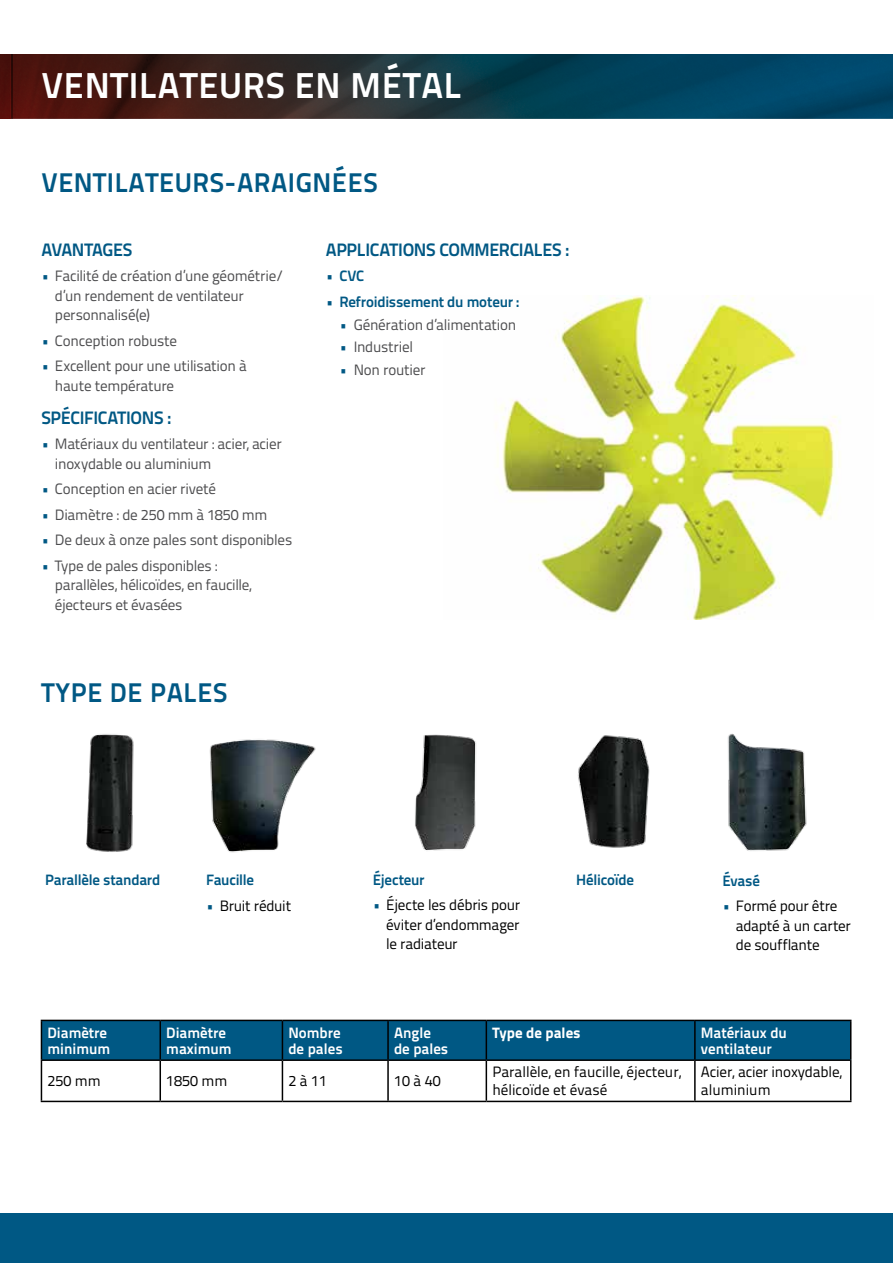
<style>
.page{position:relative;width:893px;height:1263px;background:#fff}
.page>*{position:absolute;margin:0;border:0;box-sizing:border-box;transform-origin:0 0}
.t1{font:700 36px "Titillium Text 22 L";letter-spacing:.02em;color:#fff}
.t2{font:700 27px "Titillium Text 22 L";letter-spacing:.02em;color:#005884}
.t3{font:700 18px "Titillium Text 22 L";letter-spacing:-.02em;color:#005884}
.t4{font:15px/19.5px "Titillium Text 22 L";letter-spacing:-.015em;color:#4d4d4f}
.t5{font:15px/19.5px "Titillium Text 22 L";letter-spacing:-.01em;color:#000}
.t6{font:700 15px/16.5px "Titillium Text 22 L";color:#fff}
.t7{font:700 15px "Titillium Text 22 L";letter-spacing:-.015em;color:#005884}
.t8{font:800 15px "Titillium Text 22 L";color:#fff}
.s1{color:#005884}
.s2{font-weight:400}
</style>
<div class="page">
<img style="left:497px;top:295px;width:343px;height:325px">
<img style="left:13px;top:54px;width:880px;height:65px">
<div style="left:0;top:1213px;width:893px;height:50px;background:#005884"></div>
<img style="left:0;top:54px;width:13px;height:65px">
<img style="left:86px;top:734px;width:48px;height:118px">
<img style="left:209px;top:739px;width:107px;height:114px">
<img style="left:415px;top:734px;width:61px;height:117px">
<img style="left:578px;top:735px;width:72px;height:113px">
<img style="left:728px;top:733px;width:79px;height:118px">
<div style="left:42px;top:1021px;width:808px;height:38px;background:#005884"></div>
<hr style="left:41px;top:1020px;width:119px;height:1px;background:#000">
<hr style="left:41px;top:1021px;width:1px;height:38px;background:#000">
<hr style="left:160px;top:1020px;width:122px;height:1px;background:#000">
<hr style="left:160px;top:1021px;width:1px;height:38px;background:#000">
<hr style="left:282px;top:1020px;width:106px;height:1px;background:#000">
<hr style="left:282px;top:1021px;width:1px;height:38px;background:#000">
<hr style="left:388px;top:1020px;width:98px;height:1px;background:#000">
<hr style="left:387px;top:1021px;width:2px;height:38px;background:#000">
<hr style="left:486px;top:1020px;width:209px;height:1px;background:#000">
<hr style="left:486px;top:1021px;width:1px;height:38px;background:#000">
<hr style="left:695px;top:1020px;width:156px;height:1px;background:#000">
<hr style="left:694px;top:1021px;width:2px;height:38px;background:#000">
<hr style="left:850px;top:1021px;width:1px;height:38px;background:#000">
<hr style="left:41px;top:1059px;width:119px;height:2px;background:#000">
<hr style="left:41px;top:1061px;width:1px;height:40px;background:#000">
<hr style="left:160px;top:1059px;width:122px;height:2px;background:#000">
<hr style="left:160px;top:1061px;width:1px;height:40px;background:#000">
<hr style="left:282px;top:1059px;width:106px;height:2px;background:#000">
<hr style="left:282px;top:1061px;width:1px;height:40px;background:#000">
<hr style="left:388px;top:1059px;width:98px;height:2px;background:#000">
<hr style="left:387px;top:1061px;width:2px;height:40px;background:#000">
<hr style="left:486px;top:1059px;width:209px;height:2px;background:#000">
<hr style="left:486px;top:1061px;width:1px;height:40px;background:#000">
<hr style="left:695px;top:1059px;width:156px;height:2px;background:#000">
<hr style="left:694px;top:1061px;width:2px;height:40px;background:#000">
<hr style="left:850px;top:1061px;width:1px;height:40px;background:#000">
<hr style="left:41px;top:1101px;width:119px;height:1px;background:#000">
<hr style="left:160px;top:1101px;width:122px;height:1px;background:#000">
<hr style="left:282px;top:1101px;width:106px;height:1px;background:#000">
<hr style="left:388px;top:1101px;width:98px;height:1px;background:#000">
<hr style="left:486px;top:1101px;width:209px;height:1px;background:#000">
<hr style="left:695px;top:1101px;width:156px;height:1px;background:#000">
<h1 class="t1" style="left:41px;top:58px;width:422px">VENTILATEURS EN MÉTAL</h1>
<h2 class="t2" style="left:41px;top:162px;width:338px">VENTILATEURS-ARAIGNÉES</h2>
<p class="t3" style="left:41px;top:236px;width:92px">AVANTAGES</p>
<p class="t4" style="left:55px;top:266px;width:230px;text-indent:-14px"><span class="s1">•</span> Facilité de création d’une géométrie/ d’un rendement de ventilateur personnalisé(e)</p>
<p class="t4" style="left:41px;top:330px;width:137px"><span class="s1">•</span> Conception robuste</p>
<p class="t4" style="left:55px;top:356px;width:194px;text-indent:-13px"><span class="s1">•</span> Excellent pour une utilisation à haute température</p>
<p class="t3" style="left:41px;top:404px;width:131px">SPÉCIFICATIONS :</p>
<p class="t4" style="left:55px;top:434px;width:228px;text-indent:-13px"><span class="s1">•</span> Matériaux du ventilateur : acier, acier inoxydable ou aluminium</p>
<p class="t4" style="left:41px;top:479px;width:176px"><span class="s1">•</span> Conception en acier riveté</p>
<p class="t4" style="left:41px;top:504px;width:228px"><span class="s1">•</span> Diamètre : de 250 mm à 1850 mm</p>
<p class="t4" style="left:41px;top:530px;width:252px"><span class="s1">•</span> De deux à onze pales sont disponibles</p>
<p class="t4" style="left:55px;top:555px;width:198px;text-indent:-13px"><span class="s1">•</span> Type de pales disponibles : parallèles, hélicoïdes, en faucille, éjecteurs et évasées</p>
<h2 class="t2" style="left:41px;top:672px;width:187px">TYPE DE PALES</h2>
<p class="t3" style="left:326px;top:236px;width:245px">APPLICATIONS COMMERCIALES :</p>
<p class="t7" style="left:326px;top:265px;width:40px"><span class="s2">•</span> CVC</p>
<p class="t7" style="left:326px;top:290px;width:195px"><span class="s2">•</span> Refroidissement du moteur :</p>
<p class="t4" style="left:339px;top:314px;width:179px"><span class="s1">•</span> Génération d’alimentation</p>
<p class="t4" style="left:339px;top:337px;width:75px"><span class="s1">•</span> Industriel</p>
<p class="t4" style="left:339px;top:359px;width:88px"><span class="s1">•</span> Non routier</p>
<p class="t7" style="left:45px;top:868px;width:117px">Parallèle standard</p>
<p class="t7" style="left:206px;top:868px;width:49px">Faucille</p>
<p class="t5" style="left:206px;top:895px;width:86px"><span class="s1">•</span> Bruit réduit</p>
<p class="t7" style="left:373px;top:868px;width:53px">Éjecteur</p>
<p class="t5" style="left:386px;top:894px;width:135px;text-align:justify;text-indent:-14px"><span class="s1">•</span> Éjecte les débris pour éviter d’endommager le radiateur</p>
<p class="t7" style="left:576px;top:868px;width:59px">Hélicoïde</p>
<p class="t7" style="left:722px;top:869px;width:39px">Évasé</p>
<p class="t5" style="left:736px;top:895px;width:117px;text-indent:-14px"><span class="s1">•</span> Formé pour être adapté à un carter de soufflante</p>
<p class="t6" style="left:47px;top:1023px;width:64px">Diamètre minimum</p>
<p class="t6" style="left:166px;top:1023px;width:67px">Diamètre maximum</p>
<p class="t6" style="left:288px;top:1023px;width:56px">Nombre de pales</p>
<p class="t6" style="left:394px;top:1023px;width:56px">Angle de pales</p>
<p class="t8" style="left:492px;top:1021px;width:90px">Type de pales</p>
<p class="t6" style="left:701px;top:1023px;width:88px">Matériaux du ventilateur</p>
<p class="t5" style="left:47px;top:1070px;width:55px">250 mm</p>
<p class="t5" style="left:166px;top:1070px;width:63px">1850 mm</p>
<p class="t5" style="left:288px;top:1070px;width:40px">2 à 11</p>
<p class="t5" style="left:394px;top:1070px;width:48px">10 à 40</p>
<p class="t5" style="left:492px;top:1062px;width:190px;line-height:18px">Parallèle, en faucille, éjecteur, hélicoïde et évasé</p>
<p class="t5" style="left:701px;top:1062px;width:143px;line-height:18px">Acier, acier inoxydable, aluminium</p>
</div>
